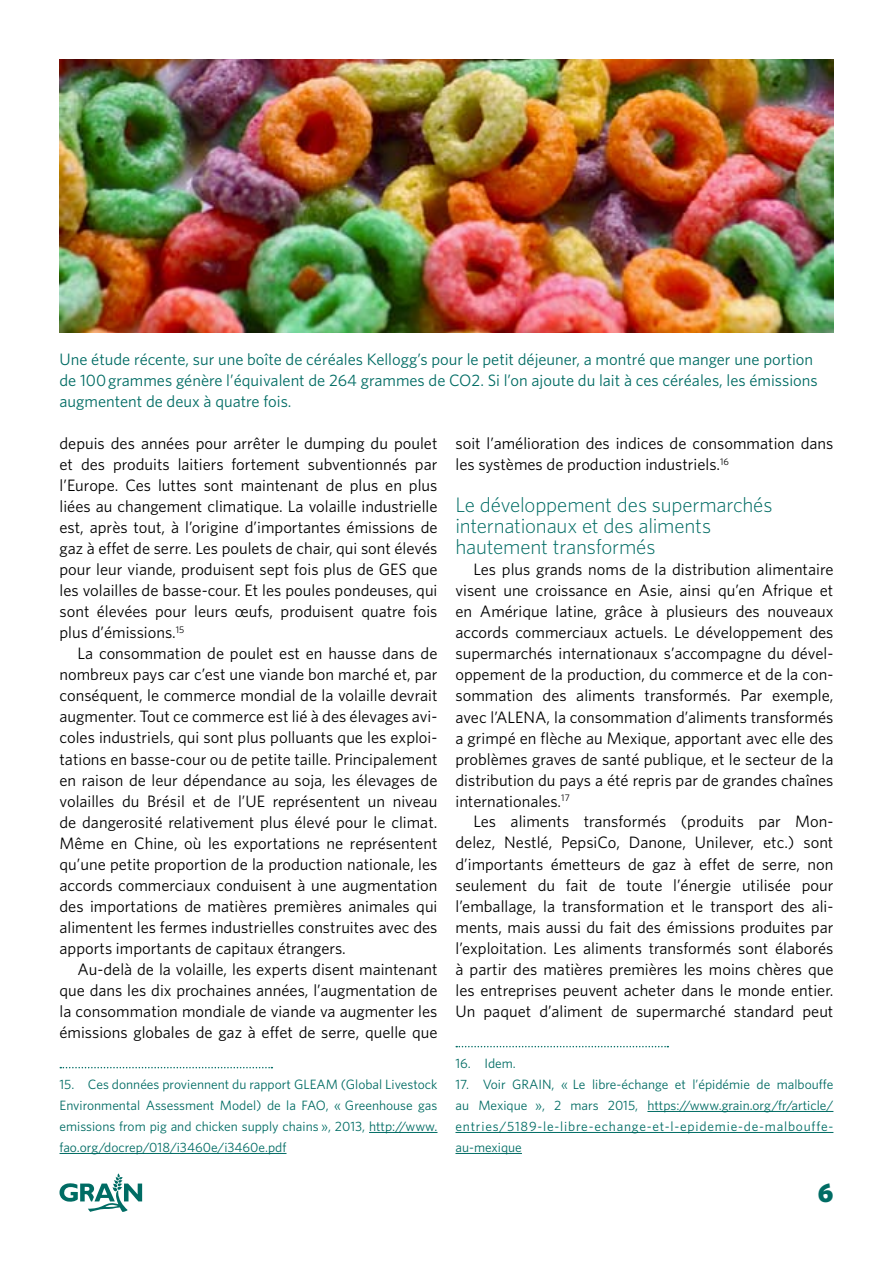
<style>
.page{position:relative;width:893px;height:1263px;background:#fff}
.page>*{position:absolute;margin:0;border:0;box-sizing:border-box;transform-origin:0 0}
.t1{font:900 27px "Whitney";color:#006c64}
.t2{font:300 21px/21px "Whitney";letter-spacing:-.005em;color:#006c64}
.t3{font:16.5px/21px "Whitney";color:#000;text-align:justify}
.t4{font:16.5px/21px "Whitney";color:#006c64}
.t5{font:13.5px/21px "Whitney";color:#006c64;text-align:justify}
</style>
<div class="page">
<svg style="left:60px;top:1173px;width:82px;height:39px"></svg>
<svg style="left:60px;top:1067px;width:212px;height:1px"></svg>
<hr style="left:369px;top:1132px;width:68px;height:1px;background:#006c64">
<hr style="left:60px;top:1153px;width:226px;height:1px;background:#006c64">
<svg style="left:456px;top:1046px;width:212px;height:1px"></svg>
<hr style="left:647px;top:1111px;width:186px;height:1px;background:#006c64">
<hr style="left:455px;top:1132px;width:378px;height:1px;background:#006c64">
<hr style="left:455px;top:1153px;width:67px;height:1px;background:#006c64">
<img style="left:60px;top:60px;width:773px;height:273px">
<p class="t4" style="left:60px;top:349px;width:760px">Une étude récente, sur une boîte de céréales Kellogg’s pour le petit déjeuner, a montré que manger une portion de 100 grammes génère l’équivalent de 264 grammes de CO2. Si l’on ajoute du lait à ces céréales, les émissions augmentent de deux à quatre fois.</p>
<p class="t3" style="left:60px;top:433px;width:379px">depuis des années pour arrêter le dumping du poulet et des produits laitiers fortement subventionnés par l’Europe. Ces luttes sont maintenant de plus en plus liées au changement climatique. La volaille industrielle est, après tout, à l’origine d’importantes émissions de gaz à effet de serre. Les poulets de chair, qui sont élevés pour leur viande, produisent sept fois plus de GES que les volailles de basse-cour. Et les poules pondeuses, qui sont élevées pour leurs œufs, produisent quatre fois plus d’émissions.<sup>15</sup></p>
<p class="t3" style="left:60px;top:643px;width:379px;text-indent:18px">La consommation de poulet est en hausse dans de nombreux pays car c’est une viande bon marché et, par conséquent, le commerce mondial de la volaille devrait augmenter. Tout ce commerce est lié à des élevages avi&shy;coles industriels, qui sont plus polluants que les exploi&shy;tations en basse-cour ou de petite taille. Principalement en raison de leur dépendance au soja, les élevages de volailles du Brésil et de l’UE représentent un niveau de dangerosité relativement plus élevé pour le climat.<br>Même en Chine, où les exportations ne représentent qu’une petite proportion de la production nationale, les accords commerciaux conduisent à une augmentation des importations de matières premières animales qui alimentent les fermes industrielles construites avec des apports importants de capitaux étrangers.</p>
<p class="t3" style="left:60px;top:958px;width:379px;text-indent:18px">Au-delà de la volaille, les experts disent maintenant que dans les dix prochaines années, l’augmentation de la consommation mondiale de viande va augmenter les émissions globales de gaz à effet de serre, quelle que</p>
<p class="t5" style="left:60px;top:1073px;width:379px">15. Ces données proviennent du rapport GLEAM (Global Livestock Environmental Assessment Model) de la FAO, « Greenhouse gas emissions from pig and chicken supply chains », 2013, http://www. fao.org/docrep/018/i3460e/i3460e.pdf</p>
<p class="t3" style="left:455px;top:433px;width:379px">soit l’amélioration des indices de consommation dans les systèmes de production industriels.<sup>16</sup></p>
<p class="t2" style="left:455px;top:494px;width:319px">Le développement des supermarchés internationaux et des aliments hautement transformés</p>
<p class="t3" style="left:455px;top:559px;width:379px;text-indent:18px">Les plus grands noms de la distribution alimentaire visent une croissance en Asie, ainsi qu’en Afrique et en Amérique latine, grâce à plusieurs des nouveaux accords commerciaux actuels. Le développement des supermarchés internationaux s’accompagne du dével&shy;oppement de la production, du commerce et de la con&shy;sommation des aliments transformés. Par exemple, avec l’ALENA, la consommation d’aliments transformés a grimpé en flèche au Mexique, apportant avec elle des problèmes graves de santé publique, et le secteur de la distribution du pays a été repris par de grandes chaînes internationales.<sup>17</sup></p>
<p class="t3" style="left:455px;top:811px;width:379px;text-indent:18px">Les aliments transformés (produits par Mon&shy;delez, Nestlé, PepsiCo, Danone, Unilever, etc.) sont d’importants émetteurs de gaz à effet de serre, non seulement du fait de toute l’énergie utilisée pour l’emballage, la transformation et le transport des ali&shy;ments, mais aussi du fait des émissions produites par l’exploitation. Les aliments transformés sont élaborés à partir des matières premières les moins chères que les entreprises peuvent acheter dans le monde entier.<br>Un paquet d’aliment de supermarché standard peut</p>
<p class="t5" style="left:455px;top:1052px;width:62px">16. Idem.</p>
<p class="t5" style="left:455px;top:1073px;width:379px">17. Voir GRAIN, « Le libre-échange et l’épidémie de malbouffe au Mexique », 2 mars 2015, https://www.grain.org/fr/article/ entries/5189-le-libre-echange-et-l-epidemie-de-malbouffe&shy;au-mexique</p>
<h1 class="t1" style="left:818px;top:1176px;width:17px">6</h1>
</div>
